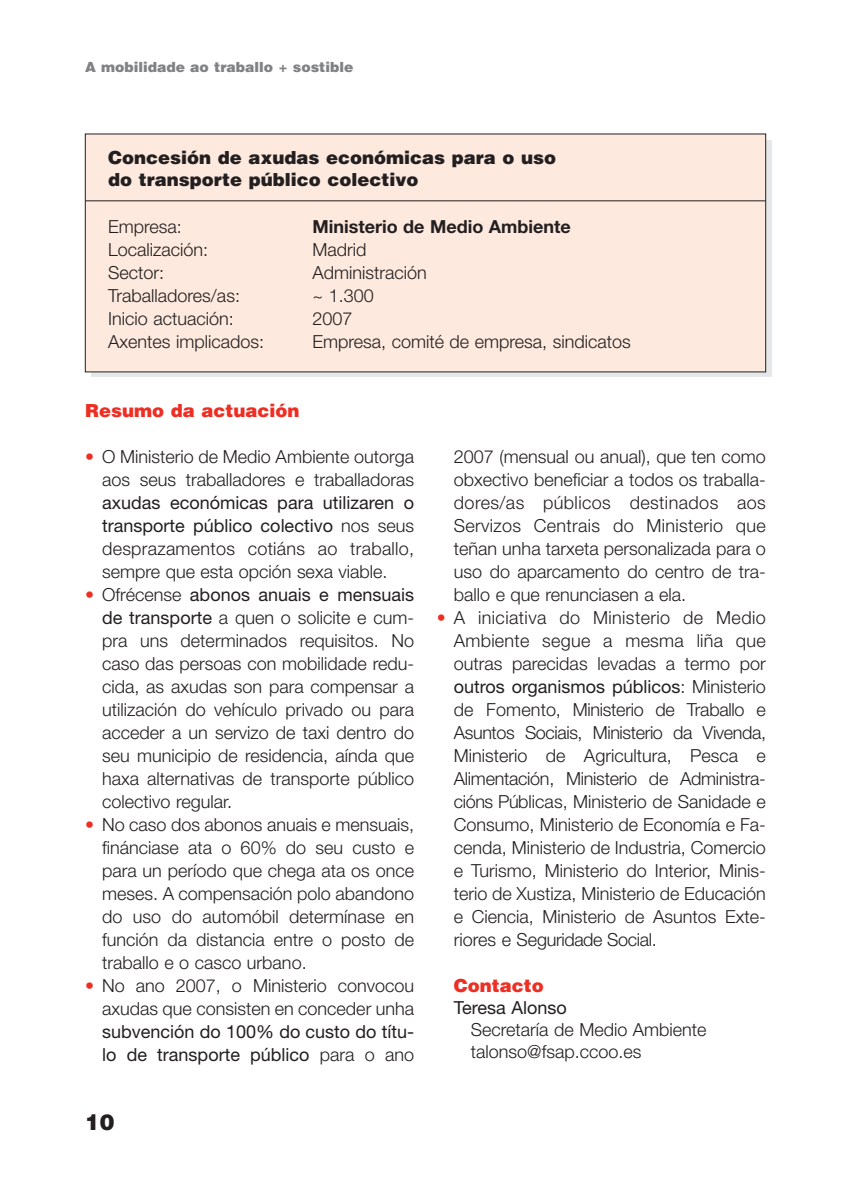
<style>
.page{position:relative;width:851px;height:1191px;background:#fff}
.page>*{position:absolute;margin:0;border:0;box-sizing:border-box;transform-origin:0 0}
.t1{font:900 22px "Helvetica";color:#231f20}
.t2{font:300 18px/23px "Helvetica Neue";color:#231f20;text-align:justify}
.t3{font:18px/23px "Helvetica Neue";color:#231f20}
.t4{font:900 18px/22px "Helvetica";color:#231f20}
.t5{font:900 18px "Helvetica";color:#ee2e22}
.t6{font:700 18px "Helvetica Neue";color:#231f20}
.t7{font:900 14px "Helvetica";color:#808285}
.s1{color:#ee2e22}
.s2{font-weight:400}
.s3{font-weight:300}
</style>
<div class="page">
<svg style="left:91px;top:140px;width:680px;height:237px;background:#d1d1d3"></svg>
<div style="left:85px;top:134px;width:680px;height:238px;background:#fde9dd"></div>
<hr style="left:85px;top:200px;width:680px;height:1px;background:#231f20">
<p class="t7" style="left:85px;top:59px;width:270px">A mobilidade ao traballo + sostible</p>
<p class="t4" style="left:108px;top:147px;width:449px">Concesión de axudas económicas para o uso do transporte público colectivo</p>
<p class="t2" style="left:108px;top:215px;width:75px">Empresa:</p>
<p class="t6" style="left:312px;top:215px;width:260px">Ministerio de Medio Ambiente</p>
<p class="t2" style="left:108px;top:238px;width:102px">Localización:</p>
<p class="t2" style="left:312px;top:238px;width:56px">Madrid</p>
<p class="t2" style="left:108px;top:261px;width:58px">Sector:</p>
<p class="t2" style="left:312px;top:261px;width:116px">Administración</p>
<p class="t2" style="left:108px;top:284px;width:133px">Traballadores/as:</p>
<p class="t2" style="left:312px;top:284px;width:63px">~ 1.300</p>
<p class="t2" style="left:108px;top:307px;width:127px">Inicio actuación:</p>
<p class="t2" style="left:312px;top:307px;width:42px">2007</p>
<p class="t2" style="left:108px;top:330px;width:157px">Axentes implicados:</p>
<p class="t2" style="left:312px;top:330px;width:320px">Empresa, comité de empresa, sindicatos</p>
<p class="t5" style="left:85px;top:400px;width:216px">Resumo da actuación</p>
<p class="t2" style="left:85px;top:445px;width:330px;text-align:right"><span class="s1">•</span> O Ministerio de Medio Ambiente outorga aos seus traballadores e traballadoras</p>
<p class="t2" style="left:102px;top:491px;width:313px"><span class="s2">axudas económicas para utilizaren o transporte público colectivo</span> nos seus desprazamentos cotiáns ao traballo, sempre que esta opción sexa viable.</p>
<p class="t2" style="left:102px;top:583px;width:313px;text-indent:-17px"><span class="s1">•</span> Ofrécense <span class="s2">abonos anuais e mensuais de transporte</span> a quen o solicite e cum&shy;pra uns determinados requisitos. No caso das persoas con mobilidade redu&shy;cida, as axudas son para compensar a utilización do vehículo privado ou para acceder a un servizo de taxi dentro do seu municipio de residencia, aínda que haxa alternativas de transporte público colectivo regular.</p>
<p class="t2" style="left:102px;top:813px;width:313px;text-indent:-17px"><span class="s1">•</span> No caso dos abonos anuais e mensuais, finánciase ata o 60% do seu custo e para un período que chega ata os once meses. A compensación polo abandono do uso do automóbil determínase en función da distancia entre o posto de traballo e o casco urbano.</p>
<p class="t2" style="left:85px;top:974px;width:330px;text-align:right"><span class="s1">•</span> No ano 2007, o Ministerio convocou axudas que consisten en conceder unha</p>
<p class="t3" style="left:102px;top:1020px;width:313px">subvención do 100% do custo do títu&shy;lo de transporte público <span class="s3">para o ano</span></p>
<p class="t1" style="left:85px;top:1110px;width:31px">10</p>
<p class="t2" style="left:454px;top:445px;width:313px">2007 (mensual ou anual), que ten como obxectivo beneficiar a todos os traballa&shy;dores/as públicos destinados aos Servizos Centrais do Ministerio que teñan unha tarxeta personalizada para o uso do aparcamento do centro de tra&shy;ballo e que renunciasen a ela.</p>
<p class="t2" style="left:454px;top:606px;width:313px;text-indent:-17px"><span class="s1">•</span> A iniciativa do Ministerio de Medio Ambiente segue a mesma liña que outras parecidas levadas a termo por <span class="s2">outros organismos públicos</span>: Ministerio de Fomento, Ministerio de Traballo e Asuntos Sociais, Ministerio da Vivenda, Ministerio de Agricultura, Pesca e Alimentación, Ministerio de Administra&shy;cións Públicas, Ministerio de Sanidade e Consumo, Ministerio de Economía e Fa&shy;cenda, Ministerio de Industria, Comercio e Turismo, Ministerio do Interior, Minis&shy;terio de Xustiza, Ministerio de Educación e Ciencia, Ministerio de Asuntos Exte&shy;riores e Seguridade Social.</p>
<p class="t5" style="left:454px;top:975px;width:92px">Contacto</p>
<p class="t3" style="left:454px;top:996px;width:114px">Teresa Alonso</p>
<p class="t2" style="left:471px;top:1018px;width:237px;line-height:22px">Secretaría de Medio Ambiente talonso@fsap.ccoo.es</p>
</div>
